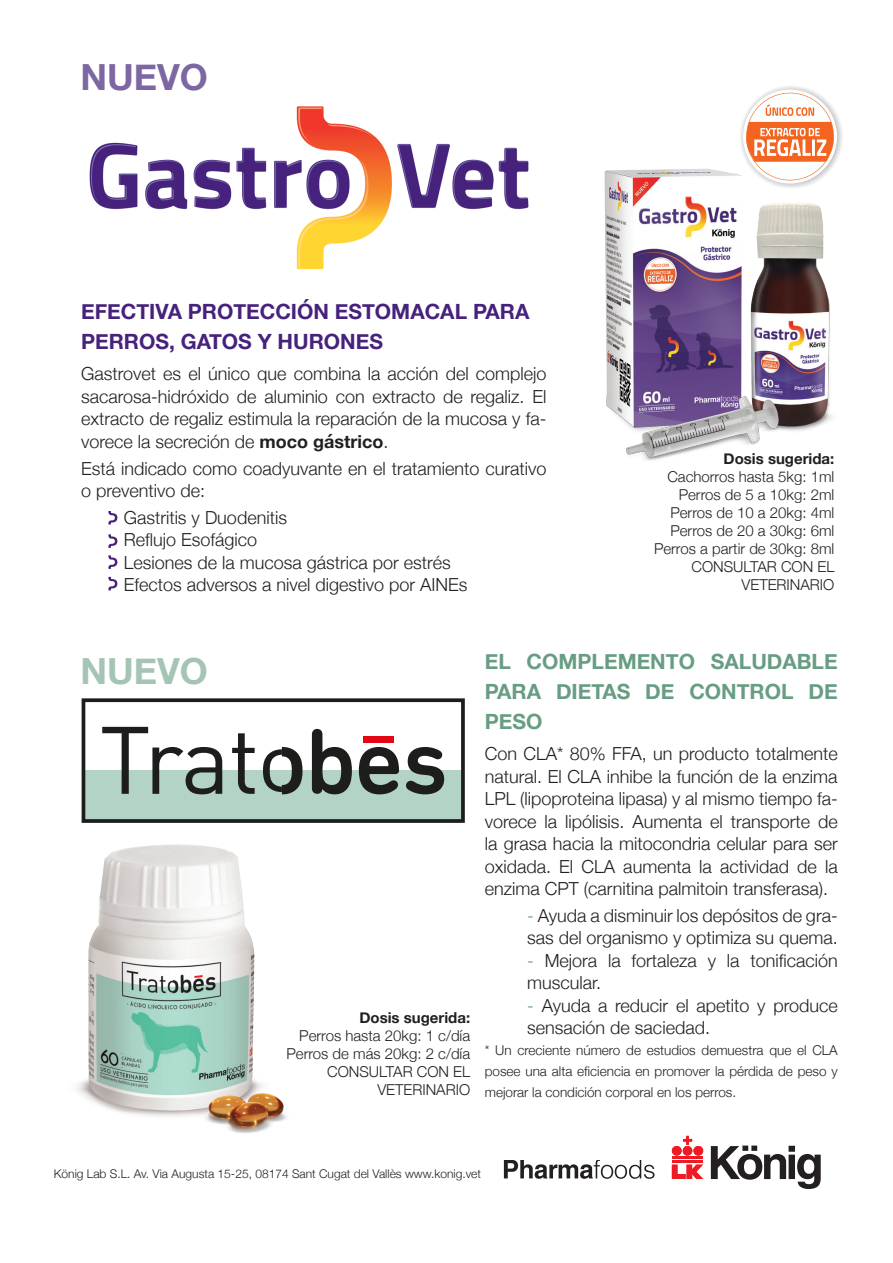
<style>
.page{position:relative;width:893px;height:1263px;background:#fff}
.page>*{position:absolute;margin:0;border:0;box-sizing:border-box;transform-origin:0 0}
.t1{font:700 36px "Helvetica Neue";color:#7c67a3}
.t2{font:700 36px "Helvetica Neue";color:#a4c4b4}
.t3{font:700 21px/30px "Helvetica Neue";color:#47227c}
.t4{font:700 21px/30px "Helvetica Neue";color:#679d82;text-align:justify}
.t5{font:300 18px/22.5px "Helvetica Neue";color:#231f20}
.t6{font:300 15px/18px "Helvetica Neue";color:#231f20;text-align:right}
.t7{font:700 15px "Helvetica Neue";color:#231f20}
.t8{font:300 13.5px/21px "Helvetica Neue";color:#231f20;text-align:justify}
.t9{font:300 12px "Helvetica Neue";color:#231f20}
.s1{font-weight:700}
.s2{color:#679d82}
</style>
<div class="page">
<img style="left:89px;top:106px;width:440px;height:164px">
<img style="left:604px;top:169px;width:228px;height:292px">
<svg style="left:736px;top:86px;width:106px;height:106px"></svg>
<svg style="left:108px;top:511px;width:9px;height:13px"></svg>
<svg style="left:108px;top:534px;width:9px;height:14px"></svg>
<svg style="left:108px;top:555px;width:9px;height:14px"></svg>
<svg style="left:108px;top:577px;width:9px;height:13px"></svg>
<div style="left:83px;top:770px;width:380px;height:51px;background:#b3d3c6"></div>
<div style="left:82px;top:698px;width:383px;height:125px;border:4px solid #1d1d1b"></div>
<svg style="left:312px;top:729px;width:40px;height:65px"></svg>
<svg style="left:359px;top:747px;width:40px;height:47px"></svg>
<svg style="left:406px;top:747px;width:38px;height:47px"></svg>
<svg style="left:102px;top:727px;width:120px;height:67px"></svg>
<svg style="left:232px;top:733px;width:23px;height:61px"></svg>
<svg style="left:263px;top:747px;width:39px;height:47px"></svg>
<div style="left:364px;top:736px;width:30px;height:7px;background:#e30613"></div>
<img style="left:81px;top:698px;width:12px;height:125px">
<img style="left:76px;top:844px;width:211px;height:290px">
<svg style="left:672px;top:1164px;width:31px;height:15px"></svg>
<hr style="left:672px;top:1161px;width:31px;height:2px;background:#ed1c24">
<hr style="left:672px;top:1157px;width:31px;height:2px;background:#ed1c24">
<div style="left:672px;top:1146px;width:10px;height:9px;background:#ed1c24;border-radius:50%"></div>
<div style="left:683px;top:1146px;width:9px;height:9px;background:#ed1c24;border-radius:50%"></div>
<div style="left:693px;top:1146px;width:10px;height:9px;background:#ed1c24;border-radius:50%"></div>
<svg style="left:683px;top:1136px;width:9px;height:9px"></svg>
<svg style="left:711px;top:1145px;width:110px;height:44px"></svg>
<svg style="left:504px;top:1161px;width:150px;height:18px"></svg>
<h1 class="t1" style="left:80px;top:49px;width:129px">NUEVO</h1>
<p class="t3" style="left:81px;top:297px;width:450px">EFECTIVA PROTECCIÓN ESTOMACAL PARA<br>PERROS, GATOS Y HURONES</p>
<p class="t5" style="left:81px;top:361px;width:467px;text-align:justify">Gastrovet es el único que combina la acción del complejo sacarosa-hidróxido de aluminio con extracto de regaliz. El extracto de regaliz estimula la reparación de la mucosa y fa&shy;vorece la secreción de <span class="s1">moco gástrico</span>.</p>
<p class="t5" style="left:81px;top:456px;width:467px">Está indicado como coadyuvante en el tratamiento curativo o preventivo de:</p>
<p class="t5" style="left:124px;top:505px;width:345px">Gastritis y Duodenitis<br>Reflujo Esofágico<br>Lesiones de la mucosa gástrica por estrés<br>Efectos adversos a nivel digestivo por AINEs</p>
<p class="t7" style="left:724px;top:447px;width:112px">Dosis sugerida:</p>
<p class="t6" style="left:654px;top:467px;width:182px">Cachorros hasta 5kg: 1ml<br>Perros de 5 a 10kg: 2ml<br>Perros de 10 a 20kg: 4ml<br>Perros de 20 a 30kg: 6ml<br>Perros a partir de 30kg: 8ml<br>CONSULTAR CON EL<br>VETERINARIO</p>
<h1 class="t2" style="left:80px;top:642px;width:129px">NUEVO</h1>
<p class="t7" style="left:359px;top:1006px;width:112px">Dosis sugerida:</p>
<p class="t6" style="left:286px;top:1026px;width:185px">Perros hasta 20kg: 1 c/día<br>Perros de más 20kg: 2 c/día<br>CONSULTAR CON EL<br>VETERINARIO</p>
<p class="t4" style="left:485px;top:647px;width:354px">EL COMPLEMENTO SALUDABLE PARA DIETAS DE CONTROL DE PESO</p>
<p class="t5" style="left:485px;top:741px;width:354px;text-align:justify">Con CLA* 80% FFA, un producto totalmente natural. El CLA inhibe la función de la enzima LPL (lipoproteina lipasa) y al mismo tiempo fa&shy;vorece la lipólisis. Aumenta el transporte de la grasa hacia la mitocondria celular para ser oxidada. El CLA aumenta la actividad de la enzima CPT (carnitina palmitoin transferasa).</p>
<p class="t5" style="left:527px;top:903px;width:312px"><span class="s2">-</span> Ayuda a disminuir los depósitos de gra&shy;sas del organismo y optimiza su quema.</p>
<p class="t5" style="left:527px;top:948px;width:312px"><span class="s2">-</span> Mejora la fortaleza y la tonificación muscular.</p>
<p class="t5" style="left:527px;top:993px;width:312px"><span class="s2">-</span> Ayuda a reducir el apetito y produce sensación de saciedad.</p>
<p class="t8" style="left:485px;top:1039px;width:354px">* Un creciente número de estudios demuestra que el CLA posee una alta eficiencia en promover la pérdida de peso y mejorar la condición corporal en los perros.</p>
<p class="t9" style="left:54px;top:1164px;width:429px">König Lab S.L. Av. Via Augusta 15-25, 08174 Sant Cugat del Vallès www.konig.vet</p>
</div>
